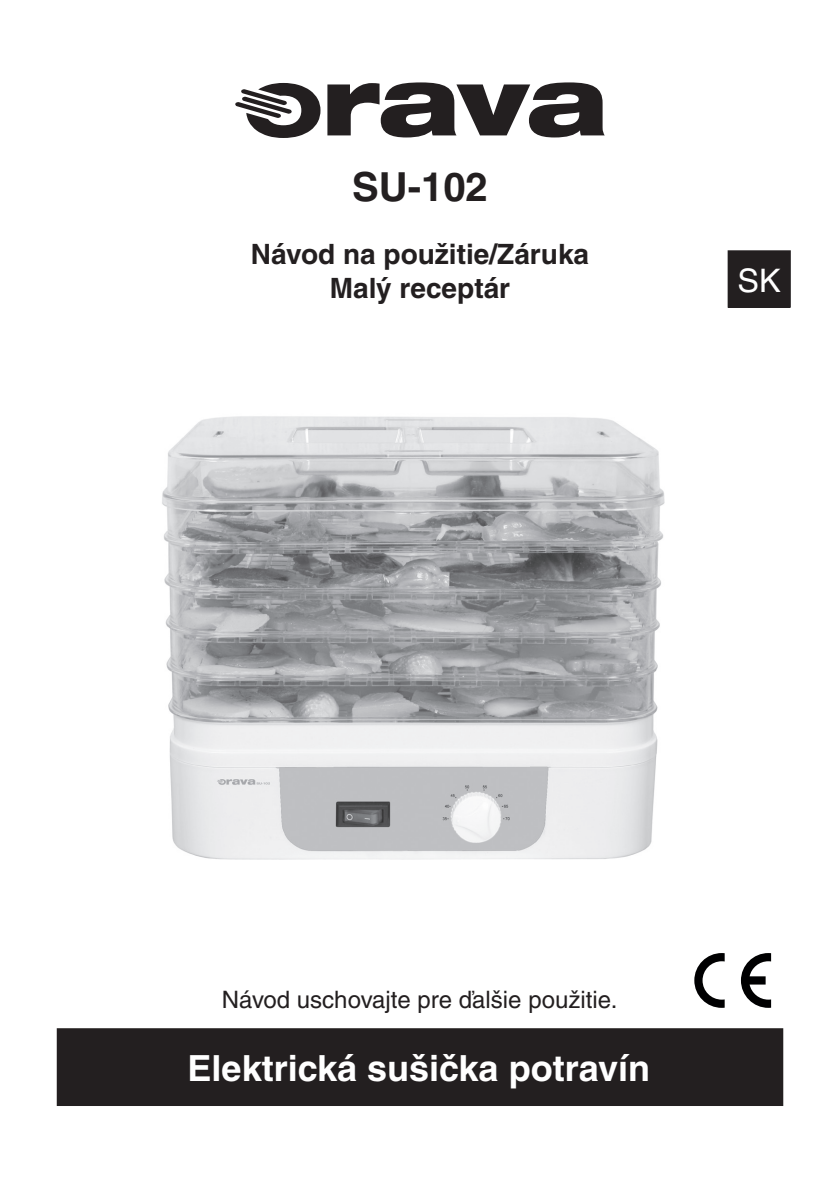
<style>
.page{position:relative;width:840px;height:1191px;background:#fff}
.page>*{position:absolute;margin:0;border:0;box-sizing:border-box;transform-origin:0 0}
.t1{font:700 40px "Helvetica CE";color:#231f20}
.t2{font:700 36px "Helvetica CE";color:#fff}
.t3{font:32.4px "Helvetica CE";color:#fff}
.t4{font:700 28px/33.6px "Helvetica CE";color:#231f20;text-align:center}
.t5{font:24px "Helvetica CE";color:#231f20}
</style>
<div class="page">
<div style="left:58px;top:1029px;width:723px;height:76px;background:#231f20"></div>
<div style="left:57px;top:1028px;width:725px;height:78px;border:2px solid #231f20"></div>
<div style="left:727px;top:251px;width:62px;height:56px;background:#231f20"></div>
<div style="left:727px;top:250px;width:63px;height:58px;border:1px solid #231f20"></div>
<svg style="left:327px;top:82px;width:277px;height:55px"></svg>
<svg style="left:235px;top:83px;width:85px;height:55px"></svg>
<svg style="left:740px;top:953px;width:30px;height:54px"></svg>
<svg style="left:694px;top:953px;width:30px;height:54px"></svg>
<img style="left:162px;top:416px;width:503px;height:444px">
<h1 class="t1" style="left:352px;top:162px;width:137px">SU-102</h1>
<p class="t4" style="left:251px;top:237px;width:339px">Návod na použitie/Záruka<br>Malý receptár</p>
<p class="t3" style="left:737px;top:261px;width:45px">SK</p>
<p class="t5" style="left:222px;top:985px;width:397px">Návod uschovajte pre ďalšie použitie.</p>
<p class="t2" style="left:187px;top:1046px;width:464px">Elektrická sušička potravín</p>
</div>
